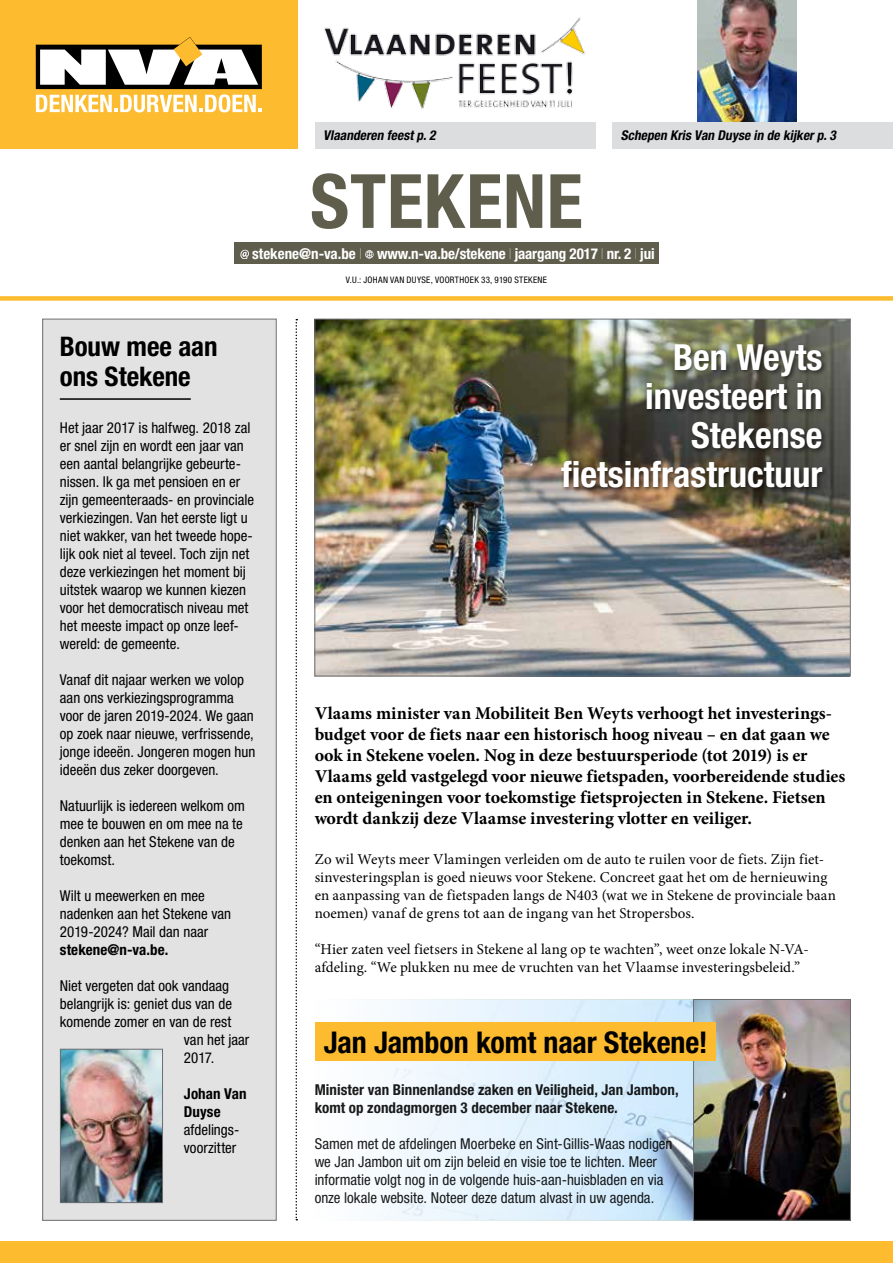
<style>
.page{position:relative;width:893px;height:1263px;background:#fff}
.page>*{position:absolute;margin:0;border:0;box-sizing:border-box;transform-origin:0 0}
.t1{font:700 condensed 75px "Helvetica Neue LT Std";letter-spacing:.01em;color:#5f5e4d}
.t2{font:700 condensed 36px/39px "Helvetica Neue LT Std";color:#fff;text-align:right}
.t3{font:700 condensed 30px "Helvetica Neue LT Std";letter-spacing:-.005em;color:#000}
.t4{font:700 condensed 27px/30px "Helvetica Neue LT Std";color:#000}
.t5{font:700 18px/21px "Minion Pro";letter-spacing:-.005em;color:#000}
.t6{font:condensed 15px/18px "Helvetica Neue LT Std";color:#000}
.t7{font:15px/18px "Minion Pro";color:#000}
.t8{font:700 condensed 15px/18px "Helvetica Neue LT Std";letter-spacing:.005em;color:#000}
.t9{font:700 condensed 15px "Helvetica Neue LT Std";letter-spacing:-.01em;color:#fff}
.t10{font:italic 700 condensed 13.5px "Helvetica Neue LT Std";color:#000}
.t11{font:condensed 9px "Helvetica Neue LT Std";letter-spacing:.035em;color:#000}
.s1{font-weight:200}
</style>
<div class="page">
<div style="left:0;top:0;width:298px;height:149px;background:#fdbb30"></div>
<svg style="left:36px;top:37px;width:226px;height:75px"></svg>
<div style="left:0;top:1242px;width:893px;height:21px;background:#fdbb30"></div>
<div style="left:234px;top:242px;width:425px;height:22px;background:#5f5e4d"></div>
<svg style="left:240px;top:250px;width:9px;height:9px"></svg>
<svg style="left:365px;top:250px;width:9px;height:9px"></svg>
<div style="left:0;top:296px;width:893px;height:5px;background:#fdbb30"></div>
<svg style="left:296px;top:319px;width:1px;height:901px"></svg>
<img style="left:317px;top:321px;width:531px;height:353px">
<div style="left:43px;top:319px;width:233px;height:901px;background:#e2e2e3"></div>
<hr style="left:60px;top:398px;width:131px;height:2px;background:#000">
<img style="left:62px;top:1051px;width:99px;height:150px">
<div style="left:60px;top:1049px;width:103px;height:154px;border:1px solid #6d6e71"></div>
<div style="left:558px;top:342px;width:270px;height:151px;background:#000;opacity:.6"></div>
<img style="left:317px;top:1001px;width:376px;height:217px">
<img style="left:695px;top:1001px;width:154px;height:217px">
<div style="left:693px;top:999px;width:158px;height:221px;border:1px solid #6d6e71"></div>
<div style="left:315px;top:1023px;width:401px;height:38px;background:#fdbb30"></div>
<img style="left:324px;top:17px;width:261px;height:93px">
<img style="left:697px;top:0;width:99px;height:122px">
<div style="left:315px;top:122px;width:280px;height:27px;background:#dcddde"></div>
<div style="left:612px;top:122px;width:281px;height:27px;background:#dcddde"></div>
<p class="t10" style="left:323px;top:127px;width:117px">Vlaanderen feestp.2</p>
<p class="t10" style="left:621px;top:127px;width:219px">Schepen Kris Van Duyse in de kij kerp.3</p>
<h1 class="t1" style="left:310px;top:156px;width:274px">STEKENE</h1>
<p class="t9" style="left:252px;top:244px;width:404px">stekene@n-va.be <span class="s1">I</span> www.n-va.be/stekene <span class="s1">I</span> jaargang 2017 <span class="s1">I</span> nr. 2 <span class="s1">I</span> jui</p>
<p class="t11" style="left:346px;top:274px;width:203px">V.U.: JOHAN VAN DUYSE, VOORTHOEK 33, 9190 STEKENE</p>
<h3 class="t4" style="left:60px;top:331px;width:159px">Bouw mee aan ons Stekene</h3>
<p class="t6" style="left:60px;top:419px;width:196px">Het jaar 2017 is halfweg. 2018 zal er snel zijn en wordt een jaar van een aantal belangrijke gebeurte&shy;nissen. Ik ga met pensioen en er zijn gemeenteraads- en provinciale verkiezingen. Van het eerste ligt u niet wakker, van het tweede hope&shy;lijk ook niet al teveel. Toch zijn net deze verkiezingen het moment bij uitstek waarop we kunnen kiezen voor het democratisch niveau met het meeste impact op onze leef&shy;wereld: de gemeente.</p>
<p class="t6" style="left:60px;top:671px;width:197px">Vanaf dit najaar werken we volop aan ons verkiezingsprogramma voor de jaren 2019-2024. We gaan op zoek naar nieuwe, verfrissende, jonge ideeën. Jongeren mogen hun ideeën dus zeker doorgeven.</p>
<p class="t6" style="left:60px;top:797px;width:187px">Natuurlijk is iedereen welkom om mee te bouwen en om mee na te denken aan het Stekene van de toekomst.</p>
<p class="t6" style="left:60px;top:887px;width:173px">Wilt u meewerken en mee nadenken aan het Stekene van<br>2019-2024? Mail dan naar</p>
<p class="t8" style="left:60px;top:941px;width:110px">stekene@n-va.be.</p>
<p class="t6" style="left:60px;top:977px;width:171px">Niet vergeten dat ook vandaag</p>
<p class="t6" style="left:60px;top:995px;width:174px">belangrijk is: geniet dus van de</p>
<p class="t6" style="left:60px;top:1013px;width:173px">komende zomer en van de rest</p>
<p class="t6" style="left:184px;top:1031px;width:67px">van het jaar</p>
<p class="t6" style="left:184px;top:1049px;width:32px">2017.</p>
<p class="t8" style="left:184px;top:1085px;width:64px">Johan Van<br>Duyse</p>
<p class="t6" style="left:184px;top:1121px;width:57px">afdelings&shy;voorzitter</p>
<h2 class="t2" style="left:561px;top:337px;width:263px">Ben Weyts investeert in<br>Stekense fietsinfrastructuur</h2>
<p class="t5" style="left:315px;top:702px;width:532px">Vlaams minister van Mobiliteit Ben Weyts verhoogt het investerings&shy;budget voor de fiets naar een historisch hoog niveau – en dat gaan we ook in Stekene voelen. Nog in deze bestuursperiode (tot 2019) is er Vlaams geld vastgelegd voor nieuwe fietspaden, voorbereidende studies en onteigeningen voor toekomstige fietsprojecten in Stekene. Fietsen wordt dankzij deze Vlaamse investering vlotter en veiliger.</p>
<p class="t7" style="left:315px;top:850px;width:523px">Zo wil Weyts meer Vlamingen verleiden om de auto te ruilen voor de fiets. Zijn fiet&shy;sinvesteringsplan is goed nieuws voor Stekene. Concreet gaat het om de hernieuwing en aanpassing van de fietspaden langs de N403 (wat we in Stekene de provinciale baan noemen) vanaf de grens tot aan de ingang van het Stropersbos.</p>
<p class="t7" style="left:315px;top:940px;width:496px">“Hier zaten veel fietsers in Stekene al lang op te wachten”, weet onze lokale N-VA&shy;afdeling. “We plukken nu mee de vruchten van het Vlaamse investeringsbeleid.”</p>
<h3 class="t3" style="left:324px;top:1024px;width:385px">Jan Jambon komt naar Stekene!</h3>
<p class="t8" style="left:315px;top:1080px;width:366px">Minister van Binnenlandse zaken en Veiligheid, Jan Jambon, komt op zondagmorgen 3 december naar Stekene.</p>
<p class="t6" style="left:315px;top:1135px;width:359px">Samen met de afdelingen Moerbeke en Sint-Gillis-Waas nodigen we Jan Jambon uit om zijn beleid en visie toe te lichten. Meer informatie volgt nog in de volgende huis-aan-huisbladen en via onze lokale website. Noteer deze datum alvast in uw agenda.</p>
</div>
